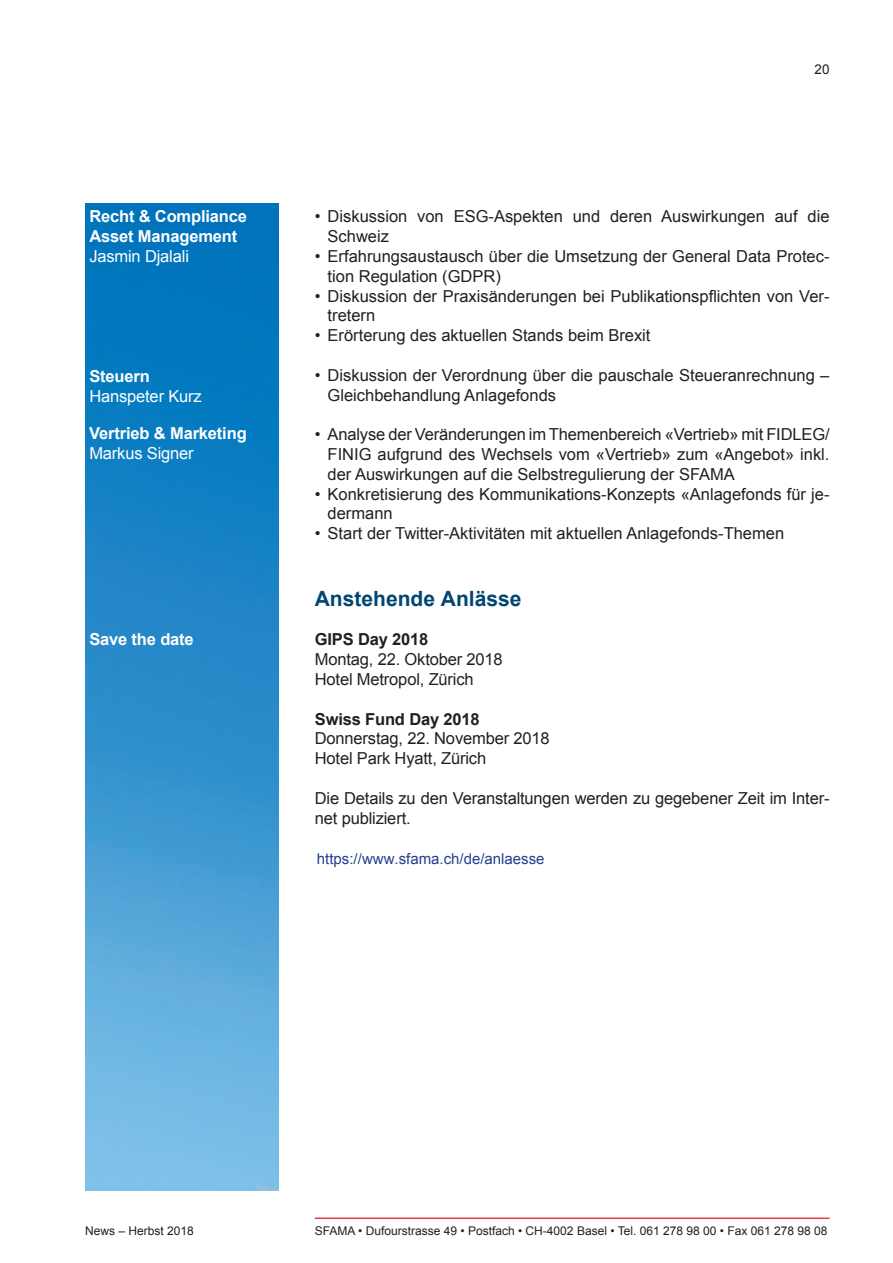
<style>
.page{position:relative;width:893px;height:1263px;background:#fff}
.page>*{position:absolute;margin:0;border:0;box-sizing:border-box;transform-origin:0 0}
.t1{font:700 21px "Arial";color:#004673}
.t2{font:16.5px/19.8px "Arial";color:#231f20}
.t3{font:700 16.5px/19.8px "Arial";letter-spacing:-.01em;color:#fff}
.t4{font:16.5px "Arial";letter-spacing:-.01em;color:#fff}
.t5{font:700 16.5px "Arial";letter-spacing:-.01em;color:#231f20}
.t6{font:15px "Arial";color:#253f8e}
.t7{font:13.5px "Arial";color:#231f20}
.t8{font:12px "Arial";color:#231f20}
</style>
<div class="page">
<img style="left:85px;top:204px;width:194px;height:987px">
<hr style="left:315px;top:1218px;width:514px;height:1px;background:#e93a3d">
<p class="t3" style="left:89px;top:208px;width:159px">Recht &amp; Compliance<br>Asset Management</p>
<p class="t4" style="left:89px;top:250px;width:101px">Jasmin Djalali</p>
<p class="t3" style="left:89px;top:368px;width:62px">Steuern</p>
<p class="t4" style="left:89px;top:390px;width:114px">Hanspeter Kurz</p>
<p class="t3" style="left:89px;top:425px;width:159px">Vertrieb &amp; Marketing</p>
<p class="t4" style="left:89px;top:447px;width:106px">Markus Signer</p>
<p class="t3" style="left:89px;top:630px;width:106px">Save the date</p>
<p class="t7" style="left:814px;top:64px;width:17px">20</p>
<p class="t2" style="left:327px;top:208px;width:503px;text-indent:-13px">• Diskussion von ESG-Aspekten und deren Auswirkungen auf die<br>Schweiz</p>
<p class="t2" style="left:327px;top:248px;width:503px;text-indent:-13px">• Erfahrungsaustausch über die Umsetzung der General Data Protec&shy;tion Regulation (GDPR)</p>
<p class="t2" style="left:327px;top:288px;width:503px;text-indent:-13px">• Diskussion der Praxisänderungen bei Publikationspflichten von Ver&shy;tretern</p>
<p class="t2" style="left:315px;top:327px;width:337px">• Erörterung des aktuellen Stands beim Brexit</p>
<p class="t2" style="left:327px;top:367px;width:503px;text-indent:-13px">• Diskussion der Verordnung über die pauschale Steueranrechnung –<br>Gleichbehandlung Anlagefonds</p>
<p class="t2" style="left:327px;top:426px;width:503px;text-align:justify;text-indent:-13px">• Analyse der Veränderungen im Themenbereich «Vertrieb» mit FIDLEG/ FINIG aufgrund des Wechsels vom «Vertrieb» zum «Angebot» inkl. der Auswirkungen auf die Selbstregulierung der SFAMA</p>
<p class="t2" style="left:327px;top:486px;width:503px;text-indent:-13px">• Konkretisierung des Kommunikations-Konzepts «Anlagefonds für je&shy;dermann</p>
<p class="t2" style="left:315px;top:525px;width:471px">• Start der Twitter-Aktivitäten mit aktuellen Anlagefonds-Themen</p>
<p class="t1" style="left:315px;top:591px;width:208px">Anstehende Anlässe</p>
<p class="t5" style="left:315px;top:633px;width:115px">GIPS Day 2018</p>
<p class="t2" style="left:315px;top:651px;width:189px">Montag, 22. Oktober 2018<br>Hotel Metropol, Zürich</p>
<p class="t5" style="left:315px;top:713px;width:166px">Swiss Fund Day 2018</p>
<p class="t2" style="left:315px;top:730px;width:236px">Donnerstag, 22. November 2018<br>Hotel Park Hyatt, Zürich</p>
<p class="t2" style="left:315px;top:790px;width:516px">Die Details zu den Veranstaltungen werden zu gegebener Zeit im Inter&shy;net publiziert.</p>
<p class="t6" style="left:317px;top:854px;width:229px">https://www.sfama.ch/de/anlaesse</p>
<p class="t8" style="left:85px;top:1226px;width:110px">News – Herbst 2018</p>
<p class="t8" style="left:315px;top:1226px;width:514px">SFAMA • Dufourstrasse 49 • Postfach • CH-4002 Basel • Tel. 061 278 98 00 • Fax 061 278 98 08</p>
</div>
